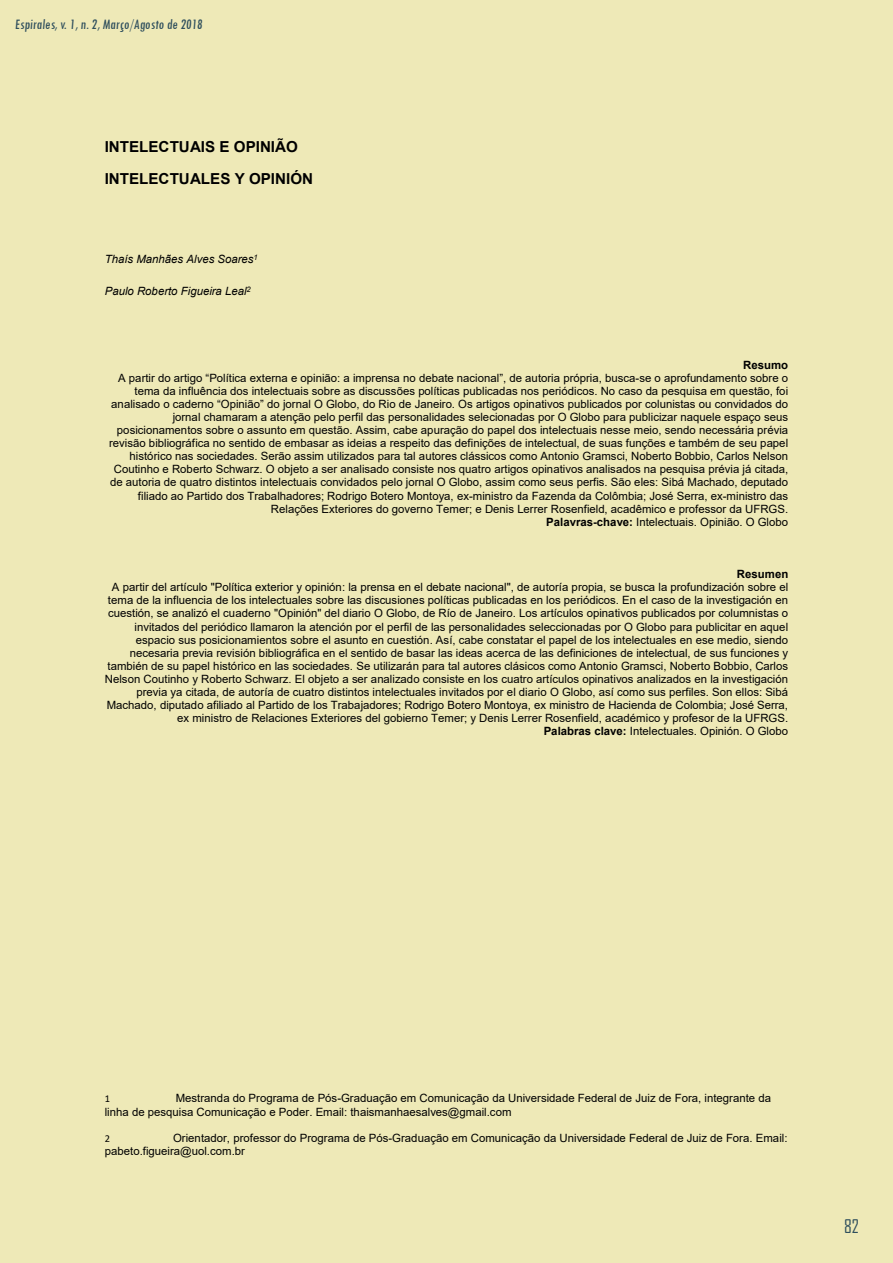
<style>
.page{position:relative;width:893px;height:1263px;background:#eee9b7}
.page>*{position:absolute;margin:0;border:0;box-sizing:border-box;transform-origin:0 0}
.t1{font:18px "Agency FB";color:#2f4f5d}
.t2{font:15.15px/32px "Arial";color:#000}
.t3{font:condensed 15px "Tw Cen";color:#2f4f5d}
.t4{font:11.4px/13px "Arial";color:#000;text-align:right}
.t5{font:10.5px "Calibri";color:#000}
</style>
<div class="page">
<h3 class="t3" style="left:15px;top:15px;width:190px">Espirales, v. 1, n. 2, Março/Agosto de 2018</h3>
<p class="t2" style="left:105px;top:131px;width:210px">INTELECTUAIS E OPINIÃO<br>INTELECTUALES Y OPINIÓN</p>
<p class="t4" style="left:105px;top:253px;width:154px">Thaís Manhães Alves Soares<sup>1</sup></p>
<p class="t4" style="left:105px;top:285px;width:148px">Paulo Roberto Figueira Leal<sup>2</sup></p>
<p class="t4" style="left:109px;top:358px;width:681px">Resumo<br>A partir do artigo “Política externa e opinião: a imprensa no debate nacional”, de autoria própria, busca-se o aprofundamento sobre o tema da influência dos intelectuais sobre as discussões políticas publicadas nos periódicos. No caso da pesquisa em questão, foi analisado o caderno “Opinião” do jornal O Globo, do Rio de Janeiro. Os artigos opinativos publicados por colunistas ou convidados do jornal chamaram a atenção pelo perfil das personalidades selecionadas por O Globo para publicizar naquele espaço seus posicionamentos sobre o assunto em questão. Assim, cabe apuração do papel dos intelectuais nesse meio, sendo necessária prévia revisão bibliográfica no sentido de embasar as ideias a respeito das definições de intelectual, de suas funções e também de seu papel histórico nas sociedades. Serão assim utilizados para tal autores clássicos como Antonio Gramsci, Noberto Bobbio, Carlos Nelson Coutinho e Roberto Schwarz. O objeto a ser analisado consiste nos quatro artigos opinativos analisados na pesquisa prévia já citada, de autoria de quatro distintos intelectuais convidados pelo jornal O Globo, assim como seus perfis. São eles: Sibá Machado, deputado filiado ao Partido dos Trabalhadores; Rodrigo Botero Montoya, ex-ministro da Fazenda da Colômbia; José Serra, ex-ministro das Relações Exteriores do governo Temer; e Denis Lerrer Rosenfield, acadêmico e professor da UFRGS.<br>Palavras-chave: Intelectuais. Opinião. O Globo</p>
<p class="t4" style="left:105px;top:568px;width:685px">Resumen<br>A partir del artículo "Política exterior y opinión: la prensa en el debate nacional", de autoría propia, se busca la profundización sobre el tema de la influencia de los intelectuales sobre las discusiones políticas publicadas en los periódicos. En el caso de la investigación en cuestión, se analizó el cuaderno "Opinión" del diario O Globo, de Río de Janeiro. Los artículos opinativos publicados por columnistas o invitados del periódico llamaron la atención por el perfil de las personalidades seleccionadas por O Globo para publicitar en aquel espacio sus posicionamientos sobre el asunto en cuestión. Así, cabe constatar el papel de los intelectuales en ese medio, siendo necesaria previa revisión bibliográfica en el sentido de basar las ideas acerca de las definiciones de intelectual, de sus funciones y también de su papel histórico en las sociedades. Se utilizarán para tal autores clásicos como Antonio Gramsci, Noberto Bobbio, Carlos Nelson Coutinho y Roberto Schwarz. El objeto a ser analizado consiste en los cuatro artículos opinativos analizados en la investigación previa ya citada, de autoría de cuatro distintos intelectuales invitados por el diario O Globo, así como sus perfiles. Son ellos: Sibá Machado, diputado afiliado al Partido de los Trabajadores; Rodrigo Botero Montoya, ex ministro de Hacienda de Colombia; José Serra, ex ministro de Relaciones Exteriores del gobierno Temer; y Denis Lerrer Rosenfield, académico y profesor de la UFRGS.<br>Palabras clave: Intelectuales. Opinión. O Globo</p>
<p class="t4" style="left:105px;top:1091px;width:668px;line-height:13.5px;text-align:left;text-indent:71px">Mestranda do Programa de Pós-Graduação em Comunicação da Universidade Federal de Juiz de Fora, integrante da linha de pesquisa Comunicação e Poder. Email: thaismanhaesalves@gmail.com</p>
<p class="t5" style="left:105px;top:1131px;width:7px">2</p>
<p class="t5" style="left:105px;top:1091px;width:7px">1</p>
<p class="t4" style="left:105px;top:1131px;width:684px;line-height:13.5px;text-align:left;text-indent:68px">Orientador, professor do Programa de Pós-Graduação em Comunicação da Universidade Federal de Juiz de Fora. Email: pabeto.figueira@uol.com.br</p>
<p class="t1" style="left:844px;top:1215px;width:16px">82</p>
</div>
